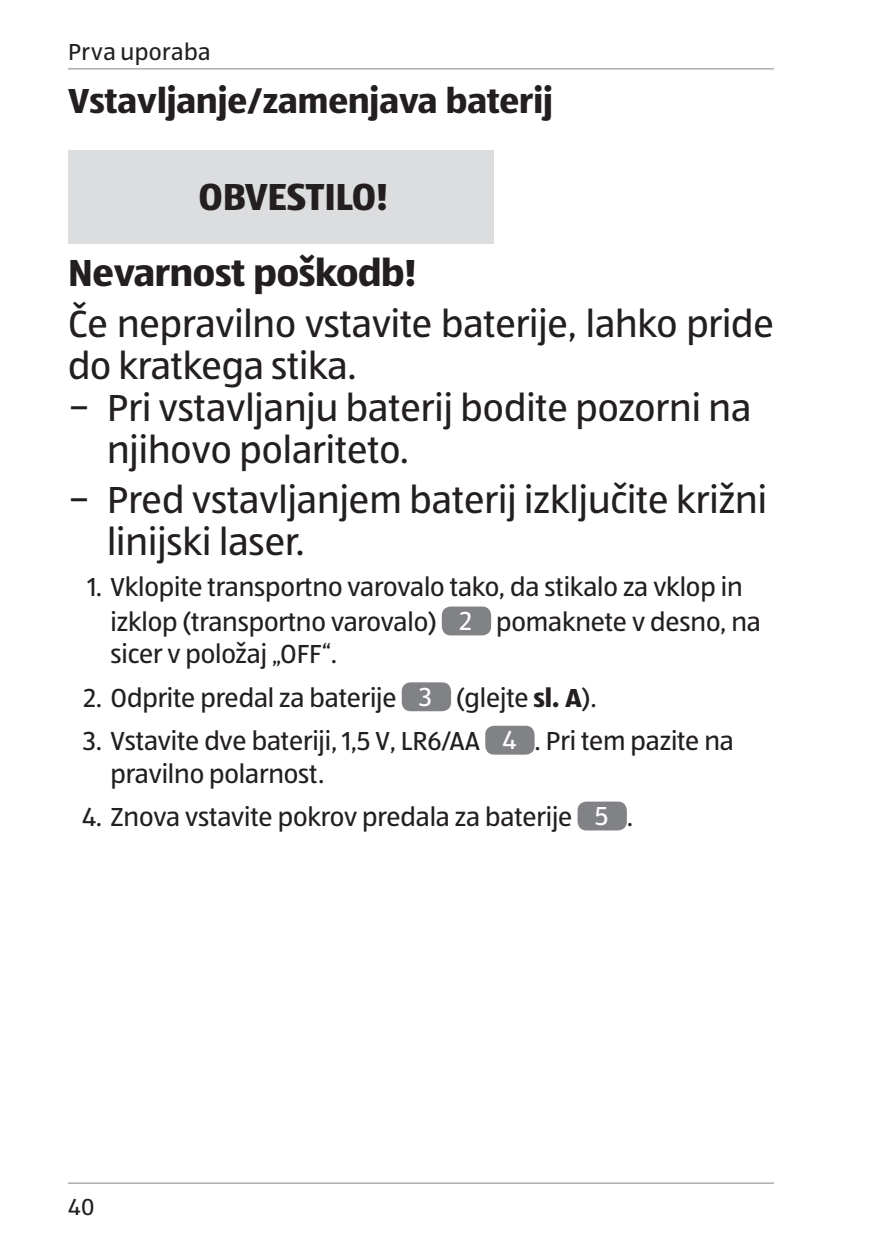
<style>
.page{position:relative;width:893px;height:1259px;background:#fff}
.page>*{position:absolute;margin:0;border:0;box-sizing:border-box;transform-origin:0 0}
.SI_-_Fließtext__Art{font:39px/42px "ALDISUEDOT";color:#231f20}
.SI_-_Signal{font:700 39px "ALDISUEDOT";letter-spacing:-.005em;color:#231f20}
.SI-Signalwort_-_Hinw{font:700 39px "ALDISUEDOT";letter-spacing:-.005em;color:#231f20}
.Überschrift_2_headli{font:700 36px "ALDISUEDOT";color:#231f20}
.t1{font:27px/34.8px "ALDISUEDOT";letter-spacing:-.005em;color:#231f20}
.t2{font:27px "ALDISUEDOT";color:#fff}
.t3{font:24px "ALDISUEDOT";letter-spacing:.02em;color:#231f20}
.s1{font-weight:700}
</style>
<div class="page">
<hr style="left:68px;top:68px;width:706px;height:2px;background:#adaeb2">
<hr style="left:68px;top:1182px;width:706px;height:2px;background:#adaeb2">
<div style="left:68px;top:150px;width:425px;height:94px;background:#dcdddf"></div>
<div style="left:442px;top:606px;width:49px;height:29px;background:#808285;border-radius:9px"></div>
<div style="left:402px;top:682px;width:49px;height:29px;background:#808285;border-radius:9px"></div>
<div style="left:485px;top:726px;width:50px;height:28px;background:#808285;border-radius:9px"></div>
<div style="left:577px;top:801px;width:50px;height:29px;background:#808285;border-radius:9px"></div>
<p class="t3" style="left:68px;top:36px;width:144px">Prva uporaba</p>
<p class="Überschrift_2_headli" style="left:68px;top:76px;width:486px">Vstavljanje/zamenjava baterij</p>
<p class="SI-Signalwort_-_Hinw" style="left:199px;top:171px;width:191px">OBVESTILO!</p>
<p class="SI_-_Signal" style="left:68px;top:246px;width:350px">Nevarnost poškodb!</p>
<p class="SI_-_Fließtext__Art" style="left:68px;top:301px;width:707px">Če nepravilno vstavite baterije, lahko pride do kratkega stika.</p>
<p class="SI_-_Fließtext__Art" style="left:107px;top:385px;width:646px;text-indent:-39px">− Pri vstavljanju baterij bodite pozorni na njihovo polariteto.</p>
<p class="SI_-_Fließtext__Art" style="left:107px;top:478px;width:661px;text-indent:-39px">− Pred vstavljanjem baterij izključite križni linijski laser.</p>
<p class="t1" style="left:111px;top:569px;width:634px;text-indent:-23px">1. Vklopite transportno varovalo tako, da stikalo za vklop in izklop (transportno varovalo)</p>
<p class="t2" style="left:460px;top:603px;width:14px">2</p>
<p class="t1" style="left:496px;top:603px;width:266px">pomaknete v desno, na</p>
<p class="t1" style="left:111px;top:636px;width:228px">sicer v položaj „OFF“.</p>
<p class="t1" style="left:84px;top:679px;width:314px">2. Odprite predal za baterije</p>
<p class="t2" style="left:419px;top:679px;width:14px">3</p>
<p class="t1" style="left:456px;top:679px;width:142px">(glejte <span class="s1">sl. A</span>).</p>
<p class="t1" style="left:83px;top:723px;width:398px">3. Vstavite dve bateriji, 1,5 V, LR6/AA</p>
<p class="t2" style="left:502px;top:722px;width:15px">4</p>
<p class="t1" style="left:534px;top:723px;width:201px">. Pri tem pazite na</p>
<p class="t1" style="left:111px;top:755px;width:215px">pravilno polarnost.</p>
<p class="t1" style="left:82px;top:798px;width:492px">4. Znova vstavite pokrov predala za baterije</p>
<p class="t2" style="left:595px;top:798px;width:15px">5</p>
<p class="t1" style="left:627px;top:798px;width:8px">.</p>
<p class="t3" style="left:68px;top:1191px;width:28px">40</p>
</div>
